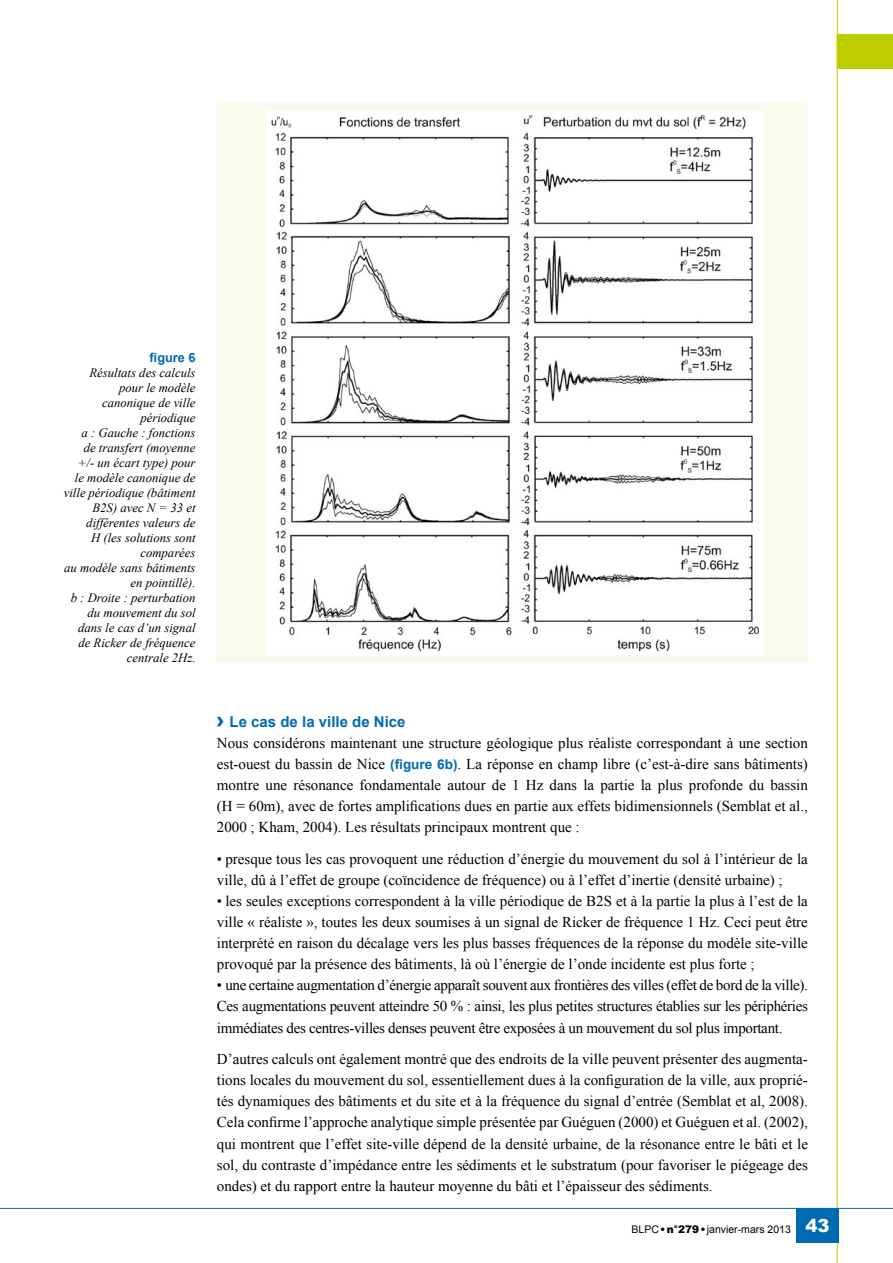
<style>
.page{position:relative;width:893px;height:1263px;background:#fff}
.page>*{position:absolute;margin:0;border:0;box-sizing:border-box;transform-origin:0 0}
.t1{font:15px/21.1px "Times New Roman";color:#000;text-align:justify}
.t2{font:700 15px "Arial";color:#006ab3}
.t3{font:italic 12.75px/15px "Times New Roman";color:#000;text-align:right}
.t4{font:700 12.75px "Arial";color:#006ab3}
.t5{font:10.5px "Arial";color:#000}
.s1{font-weight:900;font-size:21px}
.s2{font-family:"Arial";font-weight:700;font-size:13.5px;color:#006ab3}
.s3{font-style:inherit}
.s4{font-weight:900}
.s5{font-weight:900;font-size:18px;color:#fff}
</style>
<div class="page">
<svg style="left:837px;top:0;width:56px;height:1263px"></svg>
<div style="left:796px;top:1208px;width:43px;height:34px;background:#006ab3"></div>
<hr style="left:0;top:1208px;width:893px;height:1px;background:#006ab3">
<div style="left:217px;top:102px;width:591px;height:560px;background:#f9faed"></div>
<svg style="left:266px;top:111px;width:497px;height:545px;background:#eee"></svg>
<p class="t4" style="left:150px;top:349px;width:48px">figure 6</p>
<p class="t3" style="left:64px;top:365px;width:133px">Résultats des calculs pour le modèle canonique de ville périodique<br>a : Gauche : fonctions<br>de transfert (moyenne<br>+/- un écart type) pour<br>le modèle canonique de ville périodique (bâtiment<br>B2S) avec N = 33 et différentes valeurs de<br>H (les solutions sont comparées<br>au modèle sans bâtiments en pointillé).<br>b : Droite : perturbation du mouvement du sol dans le cas d’un signal de Ricker de fréquence centrale 2Hz.</p>
<p class="t2" style="left:217px;top:712px;width:190px"><span class="s1">›</span> Le cas de la ville de Nice</p>
<p class="t1" style="left:217px;top:732px;width:593px">Nous considérons maintenant une structure géologique plus réaliste correspondant à une section est-ouest du bassin de Nice <span class="s2">(figure 6b)</span>. La réponse en champ libre (c’est-à-dire sans bâtiments) montre une résonance fondamentale autour de 1 Hz dans la partie la plus profonde du bassin (H = 60m), avec de fortes amplifications dues en partie aux effets bidimensionnels (Semblat et al., 2000 ; Kham, 2004). Les résultats principaux montrent que :</p>
<p class="t1" style="left:217px;top:848px;width:593px"><span class="s3">•</span> presque tous les cas provoquent une réduction d’énergie du mouvement du sol à l’intérieur de la ville, dû à l’effet de groupe (coïncidence de fréquence) ou à l’effet d’inertie (densité urbaine) ;</p>
<p class="t1" style="left:217px;top:890px;width:593px"><span class="s3">•</span> les seules exceptions correspondent à la ville périodique de B2S et à la partie la plus à l’est de la ville « réaliste », toutes les deux soumises à un signal de Ricker de fréquence 1 Hz. Ceci peut être interprété en raison du décalage vers les plus basses fréquences de la réponse du modèle site-ville provoqué par la présence des bâtiments, là où l’énergie de l’onde incidente est plus forte ;</p>
<p class="t1" style="left:217px;top:974px;width:593px"><span class="s3">•</span> une certaine augmentation d’énergie apparaît souvent aux frontières des villes (effet de bord de la ville).<br>Ces augmentations peuvent atteindre 50 % : ainsi, les plus petites structures établies sur les périphéries immédiates des centres-villes denses peuvent être exposées à un mouvement du sol plus important.</p>
<p class="t1" style="left:217px;top:1048px;width:593px">D’autres calculs ont également montré que des endroits de la ville peuvent présenter des augmenta&shy;tions locales du mouvement du sol, essentiellement dues à la configuration de la ville, aux proprié&shy;tés dynamiques des bâtiments et du site et à la fréquence du signal d’entrée (Semblat et al, 2008).<br>Cela confirme l’approche analytique simple présentée par Guéguen (2000) et Guéguen et al. (2002), qui montrent que l’effet site-ville dépend de la densité urbaine, de la résonance entre le bâti et le sol, du contraste d’impédance entre les sédiments et le substratum (pour favoriser le piégeage des ondes) et du rapport entre la hauteur moyenne du bâti et l’épaisseur des sédiments.</p>
<p class="t5" style="left:631px;top:1222px;width:200px">BLPC <span class="s4">• n°279 •</span>janvier-mars 2013 <span class="s5">43</span></p>
</div>
